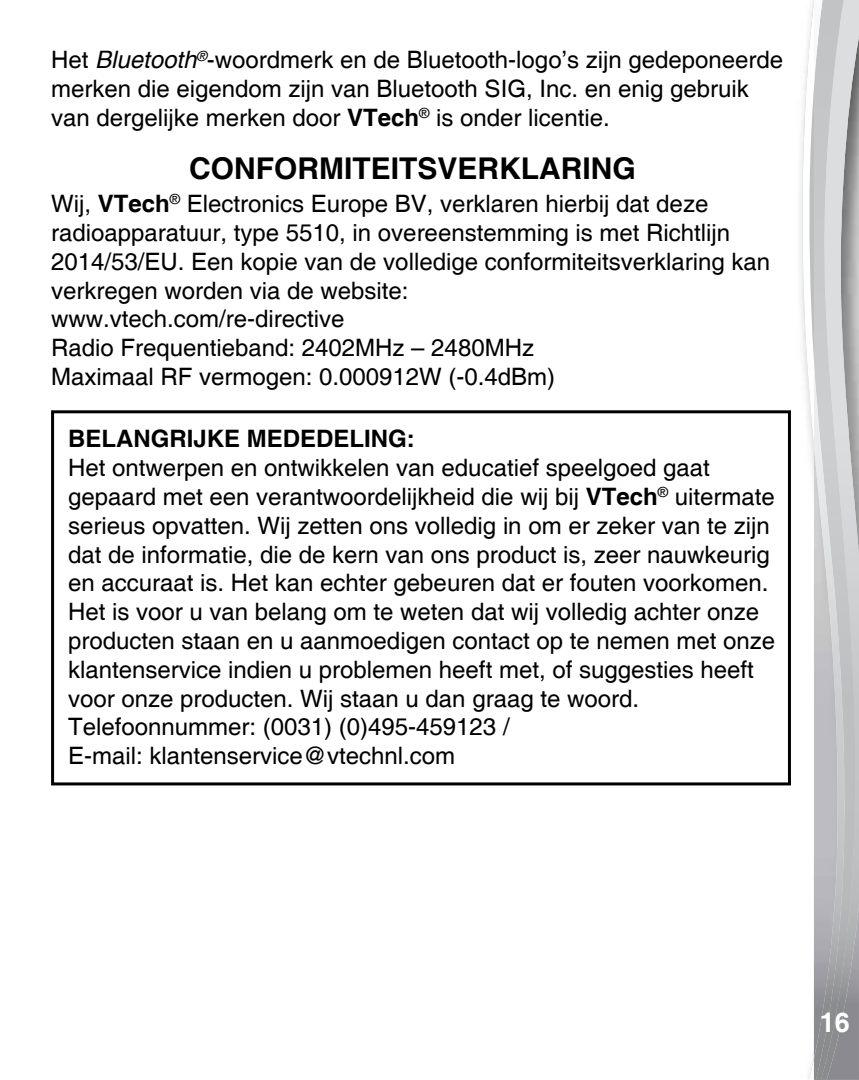
<style>
.page{position:relative;width:859px;height:1080px;background:#fff}
.page>*{position:absolute;margin:0;border:0;box-sizing:border-box;transform-origin:0 0}
.t1{font:700 30px "Helvetica";color:#000}
.t2{font:700 27px "Helvetica";color:#fff}
.t3{font:24px/28.8px "Helvetica";color:#000}
.t4{font:700 24px "Helvetica";color:#000}
.s1{font-style:italic}
.s2{font-weight:700}
</style>
<div class="page">
<svg style="left:802px;top:0;width:12px;height:1080px"></svg>
<img style="left:857px;top:0;width:2px;height:1080px">
<img style="left:847px;top:0;width:10px;height:1080px">
<img style="left:814px;top:0;width:33px;height:1080px">
<div style="left:51px;top:410px;width:740px;height:375px;border:3px solid #000"></div>
<p class="t3" style="left:51px;top:47px;width:734px">Het <span class="s1">Bluetooth</span><sup>®</sup>-woordmerk en de Bluetooth-logo’s zijn gedeponeerde merken die eigendom zijn van Bluetooth SIG, Inc. en enig gebruik van dergelijke merken door <span class="s2">VTech</span><sup>®</sup> is onder licentie.</p>
<p class="t1" style="left:189px;top:150px;width:448px">CONFORMITEITSVERKLARING</p>
<p class="t3" style="left:51px;top:190px;width:721px">Wij, <span class="s2">VTech</span><sup>®</sup> Electronics Europe BV, verklaren hierbij dat deze radioapparatuur, type 5510, in overeenstemming is met Richtlijn 2014/53/EU. Een kopie van de volledige conformiteitsverklaring kan verkregen worden via de website:<br>www.vtech.com/re-directive<br>Radio Frequentieband: 2402MHz – 2480MHz<br>Maximaal RF vermogen: 0.000912W (-0.4dBm)</p>
<p class="t4" style="left:68px;top:424px;width:348px">BELANGRIJKE MEDEDELING:</p>
<p class="t3" style="left:68px;top:454px;width:709px">Het ontwerpen en ontwikkelen van educatief speelgoed gaat gepaard met een verantwoordelijkheid die wij bij <span class="s2">VTech</span><sup>®</sup> uitermate serieus opvatten. Wij zetten ons volledig in om er zeker van te zijn dat de informatie, die de kern van ons product is, zeer nauwkeurig en accuraat is. Het kan echter gebeuren dat er fouten voorkomen.<br>Het is voor u van belang om te weten dat wij volledig achter onze producten staan en u aanmoedigen contact op te nemen met onze klantenservice indien u problemen heeft met, of suggesties heeft voor onze producten. Wij staan u dan graag te woord.<br>Telefoonnummer: (0031) (0)495-459123 /<br>E-mail: klantenservice@vtechnl.com</p>
<p class="t2" style="left:820px;top:1006px;width:32px">16</p>
</div>
